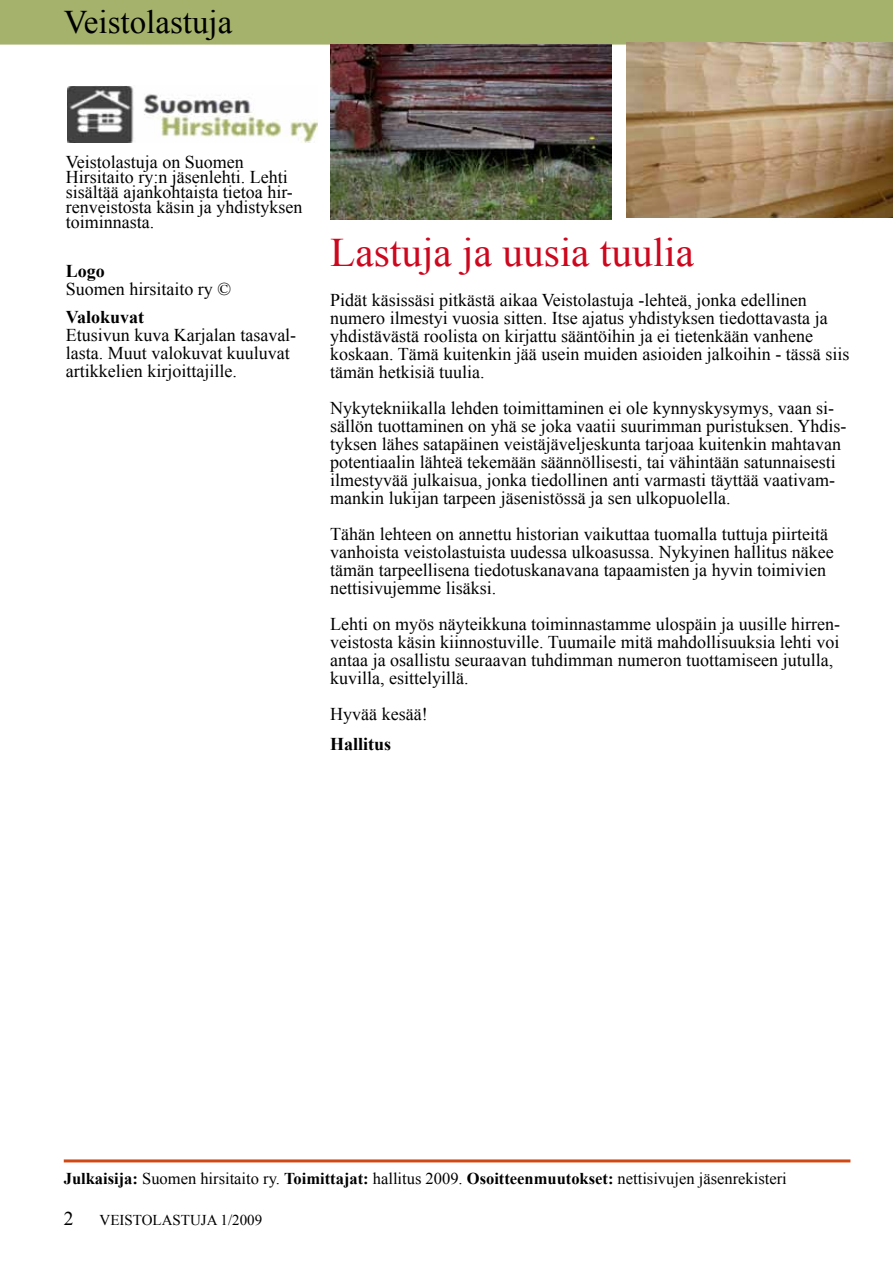
<style>
.page{position:relative;width:893px;height:1263px;background:#fff}
.page>*{position:absolute;margin:0;border:0;box-sizing:border-box;transform-origin:0 0}
.t1{font:40.5px "Times New Roman";color:#cd071e}
.t2{font:33px "Times New Roman";color:#000}
.t3{font:19.5px "Times New Roman";color:#000}
.t4{font:18px/18px "Times New Roman";color:#000}
.t5{font:700 18px "Times New Roman";color:#000}
.t6{font:16.5px "Times New Roman";color:#000}
.t7{font:15px "Times New Roman";color:#000}
.s1{font-weight:700}
</style>
<div class="page">
<hr style="left:64px;top:1159px;width:786px;height:3px;background:#d24813">
<img style="left:68px;top:86px;width:249px;height:56px">
<div style="left:0;top:0;width:893px;height:45px;background:#a5b26c"></div>
<img style="left:330px;top:45px;width:281px;height:175px">
<img style="left:626px;top:43px;width:267px;height:175px">
<h2 class="t2" style="left:64px;top:0;width:170px">Veistolastuja</h2>
<p class="t4" style="left:66px;top:154px;width:238px;line-height:15px">Veistolastuja on Suomen<br>Hirsitaito ry:n jäsenlehti. Lehti sisältää ajankohtaista tietoa hir&shy;renveistosta käsin ja yhdistyksen toiminnasta.</p>
<p class="t5" style="left:66px;top:259px;width:41px">Logo</p>
<p class="t4" style="left:66px;top:280px;width:167px">Suomen hirsitaito ry ©</p>
<p class="t5" style="left:66px;top:305px;width:80px">Valokuvat</p>
<p class="t4" style="left:66px;top:326px;width:232px">Etusivun kuva Karjalan tasaval&shy;lasta. Muut valokuvat kuuluvat artikkelien kirjoittajille.</p>
<h1 class="t1" style="left:330px;top:225px;width:365px">Lastuja ja uusia tuulia</h1>
<p class="t4" style="left:330px;top:291px;width:521px">Pidät käsissäsi pitkästä aikaa Veistolastuja -lehteä, jonka edellinen numero ilmestyi vuosia sitten. Itse ajatus yhdistyksen tiedottavasta ja yhdistävästä roolista on kirjattu sääntöihin ja ei tietenkään vanhene koskaan. Tämä kuitenkin jää usein muiden asioiden jalkoihin - tässä siis tämän hetkisiä tuulia.</p>
<p class="t4" style="left:330px;top:399px;width:518px">Nykytekniikalla lehden toimittaminen ei ole kynnyskysymys, vaan si&shy;sällön tuottaminen on yhä se joka vaatii suurimman puristuksen. Yhdis&shy;tyksen lähes satapäinen veistäjäveljeskunta tarjoaa kuitenkin mahtavan potentiaalin lähteä tekemään säännöllisesti, tai vähintään satunnaisesti ilmestyvää julkaisua, jonka tiedollinen anti varmasti täyttää vaativam&shy;mankin lukijan tarpeen jäsenistössä ja sen ulkopuolella.</p>
<p class="t4" style="left:330px;top:525px;width:505px">Tähän lehteen on annettu historian vaikuttaa tuomalla tuttuja piirteitä vanhoista veistolastuista uudessa ulkoasussa. Nykyinen hallitus näkee tämän tarpeellisena tiedotuskanavana tapaamisten ja hyvin toimivien nettisivujemme lisäksi.</p>
<p class="t4" style="left:330px;top:615px;width:511px">Lehti on myös näyteikkuna toiminnastamme ulospäin ja uusille hirren&shy;veistosta käsin kiinnostuville. Tuumaile mitä mahdollisuuksia lehti voi antaa ja osallistu seuraavan tuhdimman numeron tuottamiseen jutulla, kuvilla, esittelyillä.</p>
<p class="t4" style="left:330px;top:705px;width:99px">Hyvää kesää!</p>
<p class="t5" style="left:330px;top:732px;width:63px">Hallitus</p>
<p class="t6" style="left:64px;top:1167px;width:724px"><span class="s1">Julkaisija:</span> Suomen hirsitaito ry. <span class="s1">Toimittajat:</span> hallitus 2009. <span class="s1">Osoitteenmuutokset:</span> nettisivujen jäsenrekisteri</p>
<p class="t3" style="left:64px;top:1206px;width:11px">2</p>
<p class="t7" style="left:100px;top:1210px;width:164px">VEISTOLASTUJA 1/2009</p>
</div>
